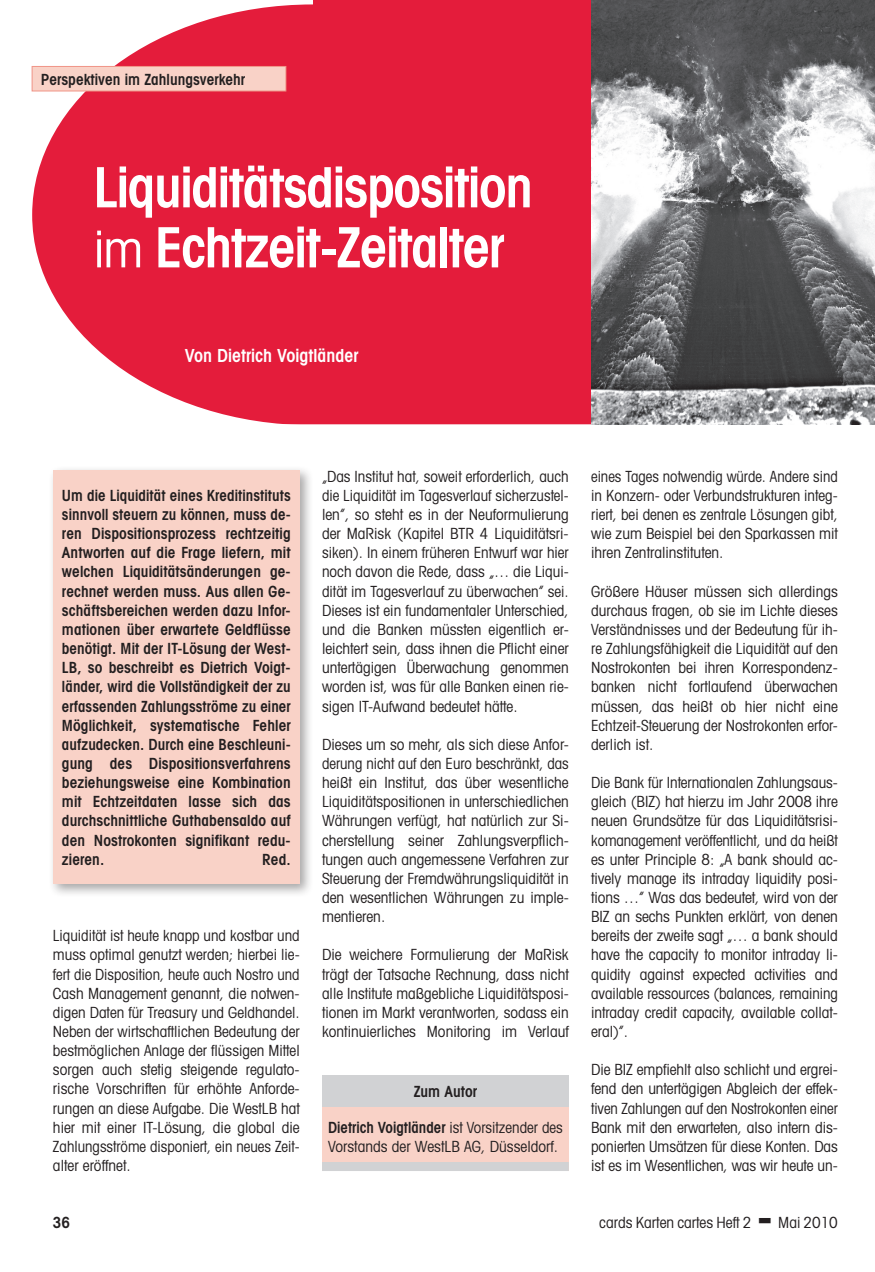
<style>
.page{position:relative;width:875px;height:1272px;background:#fff}
.page>*{position:absolute;margin:0;border:0;box-sizing:border-box;transform-origin:0 0}
.t1{font:600 condensed 55.5px/60px "Avant Garde";letter-spacing:-.025em;color:#fff}
.t2{font:600 condensed 18px "Avant Garde";color:#fff}
.t3{font:condensed 15.3px/19.2px "Avant Garde";color:#231f20;text-align:justify}
.t4{font:600 condensed 15.3px/19.2px "Avant Garde";letter-spacing:.005em;color:#231f20;text-align:justify}
.t5{font:condensed 15.3px/19.2px "Avant Garde";color:#231f20;text-align:justify;scale:.96 1}
.s1{font-weight:400;font-size:51px}
.s2{font-weight:600}
</style>
<div class="page">
<svg style="left:32px;top:4px;width:559px;height:420px;background:#e6334f"></svg>
<hr style="left:313px;top:0;width:307px;height:4px;background:#e41c3b">
<div style="left:32px;top:66px;width:254px;height:25px;background:#f9d2c7"></div>
<div style="left:32px;top:66px;width:254px;height:25px;border:1px solid #f09588"></div>
<div style="left:47px;top:464px;width:265px;height:432px;background:#231f20;opacity:.4"></div>
<div style="left:53px;top:470px;width:247px;height:413px;background:#f9d2c7"></div>
<img style="left:591px;top:0;width:283px;height:424px">
<div style="left:322px;top:1101px;width:247px;height:69px;background:#f9d2c7"></div>
<div style="left:322px;top:1075px;width:247px;height:31px;background:#d1d2d4"></div>
<div style="left:322px;top:1161px;width:247px;height:9px;background:#d1d2d4"></div>
<svg style="left:873px;top:0;width:2px;height:6px"></svg>
<p class="t4" style="left:41px;top:69px;width:206px">Perspektiven im Zahlungsverkehr</p>
<h1 class="t1" style="left:93px;top:157px;width:441px">Liquiditätsdisposition <span class="s1">im</span> Echtzeit-Zeitalter</h1>
<p class="t2" style="left:185px;top:344px;width:175px">Von Dietrich Voigtländer</p>
<p class="t4" style="left:62px;top:485px;width:230px">Um die Liquidität eines Kreditinstituts sinnvoll steuern zu können, muss de&shy;ren Dispositionsprozess rechtzeitig Antworten auf die Frage liefern, mit welchen Liquiditätsänderungen ge&shy;rechnet werden muss. Aus allen Ge&shy;schäftsbereichen werden dazu Infor&shy;mationen über erwartete Geldflüsse benötigt. Mit der IT-Lösung der West-LB, so beschreibt es Dietrich Voigt&shy;länder, wird die Vollständigkeit der zu erfassenden Zahlungsströme zu einer Möglichkeit, systematische Fehler aufzudecken. Durch eine Beschleuni&shy;gung des Dispositionsverfahrens beziehungsweise eine Kombination mit Echtzeitdaten lasse sich das durchschnittliche Guthabensaldo auf den Nostrokonten signifikant redu&shy;zieren.</p>
<p class="t4" style="left:262px;top:849px;width:30px">Red.</p>
<p class="t3" style="left:53px;top:925px;width:248px">Liquidität ist heute knapp und kostbar und muss optimal genutzt werden; hierbei lie&shy;fert die Disposition, heute auch Nostro und Cash Management genannt, die notwen&shy;digen Daten für Treasury und Geldhandel.<br>Neben der wirtschaftlichen Bedeutung der bestmöglichen Anlage der flüssigen Mittel sorgen auch stetig steigende regulato&shy;rische Vorschriften für erhöhte Anforde&shy;rungen an diese Aufgabe. Die WestLB hat hier mit einer IT-Lösung, die global die Zahlungsströme disponiert, ein neues Zeit&shy;alter eröffnet.</p>
<p class="t3" style="left:322px;top:466px;width:248px">„Das Institut hat, soweit erforderlich, auch die Liquidität im Tagesverlauf sicherzustel&shy;len”, so steht es in der Neuformulierung der MaRisk (Kapitel BTR 4 Liquiditätsri&shy;siken). In einem früheren Entwurf war hier noch davon die Rede, dass „… die Liqui&shy;dität im Tagesverlauf zu überwachen” sei.<br>Dieses ist ein fundamentaler Unterschied, und die Banken müssten eigentlich er&shy;leichtert sein, dass ihnen die Pflicht einer untertägigen Überwachung genommen worden ist, was für alle Banken einen rie&shy;sigen IT-Aufwand bedeutet hätte.</p>
<p class="t3" style="left:322px;top:734px;width:248px">Dieses um so mehr, als sich diese Anfor&shy;derung nicht auf den Euro beschränkt, das heißt ein Institut, das über wesentliche Liquiditätspositionen in unterschiedlichen Währungen verfügt, hat natürlich zur Si&shy;cherstellung seiner Zahlungsverpflich&shy;tungen auch angemessene Verfahren zur Steuerung der Fremdwährungsliquidität in den wesentlichen Währungen zu imple&shy;mentieren.</p>
<p class="t3" style="left:322px;top:944px;width:248px">Die weichere Formulierung der MaRisk trägt der Tatsache Rechnung, dass nicht alle Institute maßgebliche Liquiditätsposi&shy;tionen im Markt verantworten, sodass ein kontinuierliches Monitoring im Verlauf</p>
<p class="t4" style="left:414px;top:1081px;width:65px">Zum Autor</p>
<p class="t3" style="left:328px;top:1117px;width:236px"><span class="s2">Dietrich Voigtländer</span> ist Vorsitzender des<br>Vorstands der WestLB AG, Düsseldorf.</p>
<p class="t5" style="left:591px;top:466px;width:258px">eines Tages notwendig würde. Andere sind in Konzern- oder Verbundstrukturen integ&shy;riert, bei denen es zentrale Lösungen gibt, wie zum Beispiel bei den Sparkassen mit ihren Zentralinstituten.</p>
<p class="t3" style="left:591px;top:581px;width:248px">Größere Häuser müssen sich allerdings durchaus fragen, ob sie im Lichte dieses Verständnisses und der Bedeutung für ih&shy;re Zahlungsfähigkeit die Liquidität auf den Nostrokonten bei ihren Korrespondenz&shy;banken nicht fortlaufend überwachen müssen, das heißt ob hier nicht eine Echtzeit-Steuerung der Nostrokonten erfor&shy;derlich ist.</p>
<p class="t3" style="left:591px;top:772px;width:248px">Die Bank für Internationalen Zahlungsaus&shy;gleich (BIZ) hat hierzu im Jahr 2008 ihre neuen Grundsätze für das Liquiditätsrisi&shy;komanagement veröffentlicht, und da heißt es unter Principle 8: „A bank should ac&shy;tively manage its intraday liquidity posi&shy;tions …” Was das bedeutet, wird von der BIZ an sechs Punkten erklärt, von denen bereits der zweite sagt „… a bank should have the capacity to monitor intraday li&shy;quidity against expected activities and available ressources (balances, remaining intraday credit capacity, available collat&shy;eral)”.</p>
<p class="t3" style="left:591px;top:1059px;width:248px">Die BIZ empfiehlt also schlicht und ergrei&shy;fend den untertägigen Abgleich der effek&shy;tiven Zahlungen auf den Nostrokonten einer Bank mit den erwarteten, also intern dis&shy;ponierten Umsätzen für diese Konten. Das ist es im Wesentlichen, was wir heute un-</p>
<p class="t4" style="left:53px;top:1212px;width:19px">36</p>
<p class="t3" style="left:599px;top:1212px;width:153px">cards Karten cartes Heft 2</p>
<p class="t3" style="left:778px;top:1212px;width:61px">Mai 2010</p>
</div>
